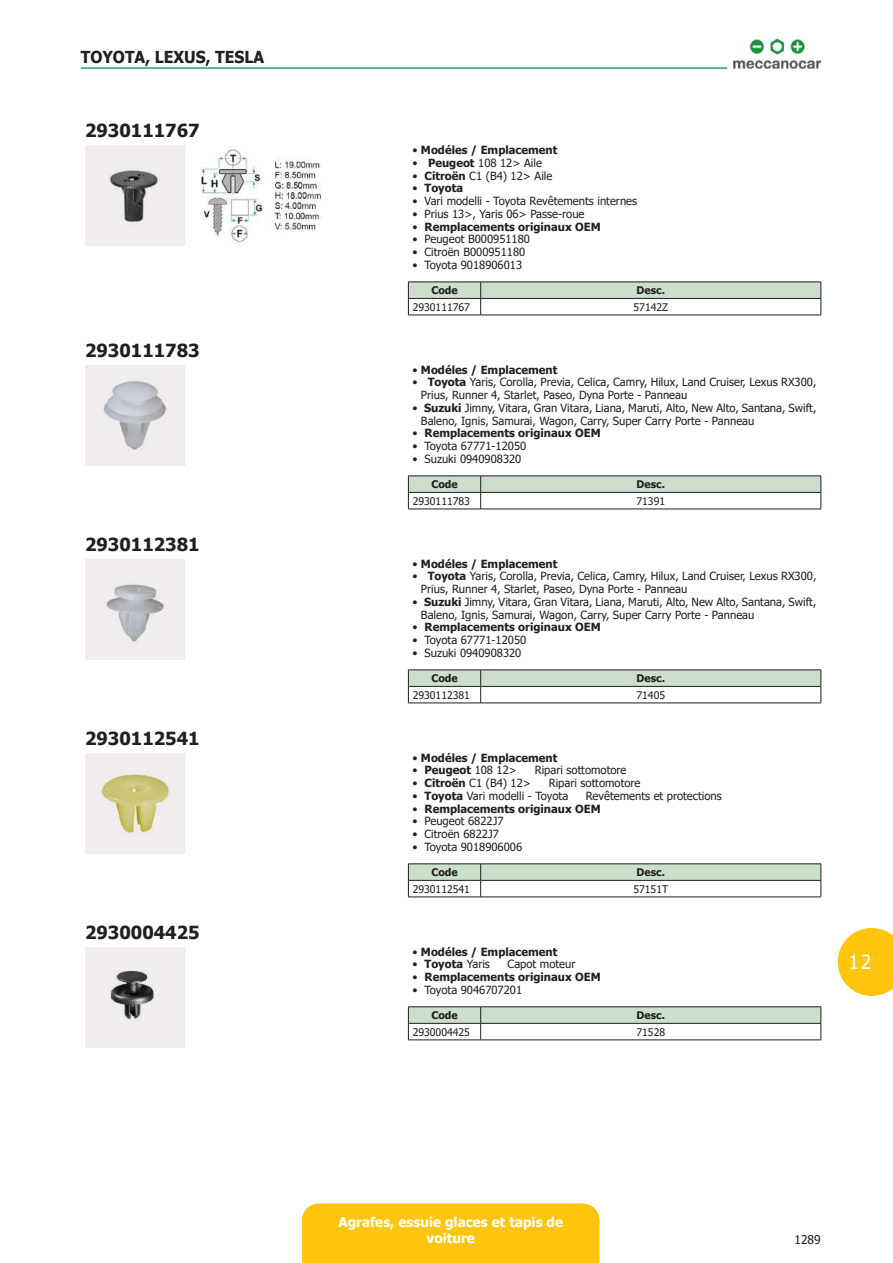
<style>
.page{position:relative;width:893px;height:1263px;background:#fff}
.page>*{position:absolute;margin:0;border:0;box-sizing:border-box;transform-origin:0 0}
.t1{font:19.5px "Tahoma";color:#fff}
.t2{font:700 18px "Tahoma";color:#231f20}
.t3{font:700 16.5px "Tahoma";color:#231f20;scale:.95 1}
.t4{font:700 13.5px/16.2px "Tahoma";color:#fff;text-align:center}
.t5{font:12px "Tahoma";color:#231f20}
.t6{font:11.25px/12.8px "Tahoma";color:#231f20}
.t7{font:700 11.25px "Tahoma";color:#231f20}
.t8{font:10.5px "Tahoma";color:#231f20}
.t9{font:700 10.5px "Tahoma";color:#231f20}
.s1{font-weight:400}
.s2{font-weight:700}
</style>
<div class="page">
<div style="left:302px;top:1203px;width:298px;height:60px;background:#fec40e"></div>
<svg style="left:838px;top:928px;width:55px;height:68px;background:#fecd33"></svg>
<img style="left:733px;top:38px;width:88px;height:31px">
<hr style="left:81px;top:67px;width:646px;height:2px;background:#2a9e59">
<img style="left:85px;top:146px;width:236px;height:100px">
<svg style="left:408px;top:282px;width:414px;height:33px"></svg>
<hr style="left:408px;top:315px;width:73px;height:1px;background:#231f20">
<hr style="left:481px;top:315px;width:340px;height:1px;background:#231f20">
<img style="left:85px;top:365px;width:100px;height:100px">
<svg style="left:408px;top:476px;width:414px;height:33px"></svg>
<hr style="left:408px;top:509px;width:73px;height:1px;background:#231f20">
<hr style="left:481px;top:509px;width:340px;height:1px;background:#231f20">
<img style="left:85px;top:559px;width:100px;height:100px">
<svg style="left:408px;top:670px;width:414px;height:33px"></svg>
<hr style="left:408px;top:703px;width:73px;height:1px;background:#231f20">
<hr style="left:481px;top:703px;width:340px;height:1px;background:#231f20">
<img style="left:85px;top:753px;width:100px;height:100px">
<hr style="left:408px;top:863px;width:73px;height:1px;background:#231f20">
<hr style="left:481px;top:863px;width:340px;height:1px;background:#231f20">
<svg style="left:408px;top:864px;width:414px;height:33px"></svg>
<hr style="left:408px;top:897px;width:73px;height:1px;background:#231f20">
<hr style="left:481px;top:897px;width:340px;height:1px;background:#231f20">
<img style="left:85px;top:947px;width:100px;height:100px">
<hr style="left:408px;top:1006px;width:73px;height:1px;background:#231f20">
<hr style="left:481px;top:1006px;width:340px;height:1px;background:#231f20">
<svg style="left:408px;top:1007px;width:414px;height:33px"></svg>
<hr style="left:408px;top:1039px;width:73px;height:1px;background:#231f20">
<hr style="left:481px;top:1039px;width:340px;height:1px;background:#231f20">
<h3 class="t3" style="left:81px;top:45px;width:13px">Toyo</h3>
<h3 class="t3" style="left:125px;top:45px;width:53px">ta, Lexus</h3>
<h3 class="t3" style="left:206px;top:45px;width:22px">, Tesla</h3>
<h2 class="t2" style="left:85px;top:118px;width:116px">2930111767</h2>
<h2 class="t2" style="left:85px;top:337px;width:116px">2930111783</h2>
<h2 class="t2" style="left:85px;top:531px;width:116px">2930112381</h2>
<h2 class="t2" style="left:85px;top:725px;width:116px">2930112541</h2>
<h2 class="t2" style="left:85px;top:919px;width:116px">2930004425</h2>
<p class="t7" style="left:412px;top:142px;width:146px"><span class="s1">•</span> Modéles / Emplacement</p>
<p class="t6" style="left:412px;top:157px;width:131px">• <span class="s2">Peugeot</span> 108 12&gt; Aile</p>
<p class="t6" style="left:412px;top:170px;width:141px">• <span class="s2">Citroën</span> C1 (B4) 12&gt; Aile</p>
<p class="t7" style="left:412px;top:180px;width:52px"><span class="s1">•</span> Toyota</p>
<p class="t6" style="left:412px;top:195px;width:226px">• Vari modelli - Toyota Revêtements internes</p>
<p class="t6" style="left:412px;top:208px;width:174px">• Prius 13&gt;, Yaris 06&gt; Passe-roue</p>
<p class="t7" style="left:412px;top:219px;width:190px"><span class="s1">•</span> Remplacements originaux OEM</p>
<p class="t6" style="left:412px;top:234px;width:119px">• Peugeot B000951180</p>
<p class="t6" style="left:412px;top:246px;width:114px">• Citroën B000951180</p>
<p class="t6" style="left:412px;top:259px;width:111px">• Toyota 9018906013</p>
<p class="t9" style="left:431px;top:283px;width:28px">Code</p>
<p class="t9" style="left:637px;top:283px;width:30px">Desc.</p>
<p class="t8" style="left:413px;top:300px;width:59px">2930111767</p>
<p class="t8" style="left:633px;top:300px;width:36px">57142Z</p>
<p class="t7" style="left:412px;top:362px;width:146px"><span class="s1">•</span> Modéles / Emplacement</p>
<p class="t6" style="left:421px;top:377px;width:397px;text-indent:-9px">• <span class="s2">Toyota</span> Yaris, Corolla, Previa, Celica, Camry, Hilux, Land Cruiser, Lexus RX300,<br>Prius, Runner 4, Starlet, Paseo, Dyna Porte - Panneau</p>
<p class="t6" style="left:421px;top:402px;width:397px;text-indent:-9px">• <span class="s2">Suzuki</span> Jimny, Vitara, Gran Vitara, Liana, Maruti, Alto, New Alto, Santana, Swift,<br>Baleno, Ignis, Samurai, Wagon, Carry, Super Carry Porte - Panneau</p>
<p class="t7" style="left:412px;top:425px;width:190px"><span class="s1">•</span> Remplacements originaux OEM</p>
<p class="t6" style="left:412px;top:440px;width:115px">• Toyota 67771-12050</p>
<p class="t6" style="left:412px;top:453px;width:110px">• Suzuki 0940908320</p>
<p class="t9" style="left:431px;top:477px;width:28px">Code</p>
<p class="t9" style="left:637px;top:477px;width:30px">Desc.</p>
<p class="t8" style="left:413px;top:494px;width:59px">2930111783</p>
<p class="t8" style="left:636px;top:494px;width:30px">71391</p>
<p class="t7" style="left:412px;top:556px;width:146px"><span class="s1">•</span> Modéles / Emplacement</p>
<p class="t6" style="left:421px;top:571px;width:397px;text-indent:-9px">• <span class="s2">Toyota</span> Yaris, Corolla, Previa, Celica, Camry, Hilux, Land Cruiser, Lexus RX300,<br>Prius, Runner 4, Starlet, Paseo, Dyna Porte - Panneau</p>
<p class="t6" style="left:421px;top:596px;width:397px;text-indent:-9px">• <span class="s2">Suzuki</span> Jimny, Vitara, Gran Vitara, Liana, Maruti, Alto, New Alto, Santana, Swift,<br>Baleno, Ignis, Samurai, Wagon, Carry, Super Carry Porte - Panneau</p>
<p class="t7" style="left:412px;top:619px;width:190px"><span class="s1">•</span> Remplacements originaux OEM</p>
<p class="t6" style="left:412px;top:634px;width:115px">• Toyota 67771-12050</p>
<p class="t6" style="left:412px;top:647px;width:110px">• Suzuki 0940908320</p>
<p class="t9" style="left:431px;top:671px;width:28px">Code</p>
<p class="t9" style="left:637px;top:671px;width:30px">Desc.</p>
<p class="t8" style="left:413px;top:688px;width:59px">2930112381</p>
<p class="t8" style="left:636px;top:688px;width:30px">71405</p>
<p class="t7" style="left:412px;top:750px;width:146px"><span class="s1">•</span> Modéles / Emplacement</p>
<p class="t6" style="left:412px;top:764px;width:106px">• <span class="s2">Peugeot</span> 108 12&gt;</p>
<p class="t6" style="left:535px;top:764px;width:93px">Ripari sottomotore</p>
<p class="t6" style="left:412px;top:777px;width:120px">• <span class="s2">Citroën</span> C1 (B4) 12&gt;</p>
<p class="t6" style="left:549px;top:777px;width:93px">Ripari sottomotore</p>
<p class="t6" style="left:412px;top:790px;width:157px">• <span class="s2">Toyota</span> Vari modelli - Toyota</p>
<p class="t6" style="left:586px;top:790px;width:137px">Revêtements et protections</p>
<p class="t7" style="left:412px;top:801px;width:190px"><span class="s1">•</span> Remplacements originaux OEM</p>
<p class="t6" style="left:412px;top:815px;width:93px">• Peugeot 6822J7</p>
<p class="t6" style="left:412px;top:828px;width:88px">• Citroën 6822J7</p>
<p class="t6" style="left:412px;top:841px;width:111px">• Toyota 9018906006</p>
<p class="t9" style="left:431px;top:865px;width:28px">Code</p>
<p class="t9" style="left:637px;top:865px;width:30px">Desc.</p>
<p class="t8" style="left:413px;top:882px;width:59px">2930112541</p>
<p class="t8" style="left:633px;top:882px;width:36px">57151T</p>
<p class="t7" style="left:412px;top:944px;width:146px"><span class="s1">•</span> Modéles / Emplacement</p>
<p class="t6" style="left:412px;top:958px;width:79px">• <span class="s2">Toyota</span> Yaris</p>
<p class="t6" style="left:508px;top:958px;width:69px">Capot moteur</p>
<p class="t7" style="left:412px;top:969px;width:190px"><span class="s1">•</span> Remplacements originaux OEM</p>
<p class="t6" style="left:412px;top:984px;width:111px">• Toyota 9046707201</p>
<p class="t9" style="left:431px;top:1008px;width:28px">Code</p>
<p class="t9" style="left:637px;top:1008px;width:30px">Desc.</p>
<p class="t8" style="left:413px;top:1025px;width:59px">2930004425</p>
<p class="t8" style="left:636px;top:1025px;width:30px">71528</p>
<h1 class="t1" style="left:848px;top:949px;width:25px">12</h1>
<p class="t4" style="left:338px;top:1214px;width:226px">Agrafes, essuie glaces et tapis de voiture</p>
<p class="t5" style="left:794px;top:1231px;width:28px">1289</p>
</div>
